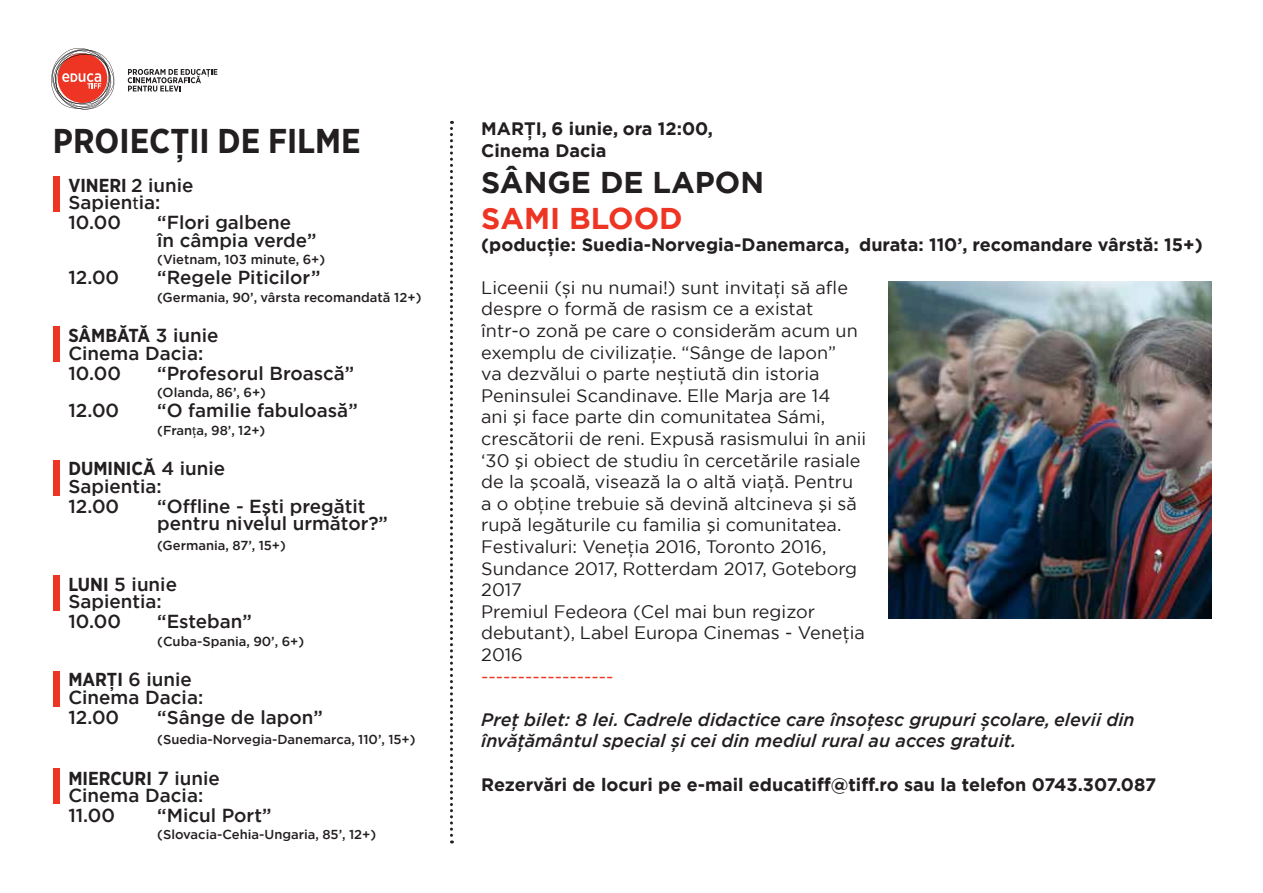
<style>
.page{position:relative;width:1263px;height:893px;background:#fff}
.page>*{position:absolute;margin:0;border:0;box-sizing:border-box;transform-origin:0 0}
.t1{font:700 34.35px "Gotham Narrow";color:#231f20}
.t2{font:700 30px "Gotham";color:#231f20}
.t3{font:700 30px "Gotham";color:#ee3524}
.t4{font:500 18.75px/20.2px "Gotham";color:#231f20}
.t5{font:700 18.75px "Gotham Narrow";color:#231f20}
.t6{font:18px/21.6px "Gotham";color:#231f20}
.t7{font:700 18px/21.6px "Gotham";color:#231f20}
.t8{font:italic 500 18px/21.6px "Gotham";color:#231f20}
.t9{font:18px "Gotham";color:#ee3524}
.t10{font:500 13.05px "Gotham";color:#231f20}
.s1{font-family:"Gotham";font-weight:500}
.s2{font-family:"Myriad Pro";font-weight:400}
.s3{font-family:"Gotham Narrow";font-weight:700}
</style>
<div class="page">
<svg style="left:51px;top:48px;width:64px;height:61px"></svg>
<svg style="left:128px;top:69px;width:89px;height:23px"></svg>
<div style="left:53px;top:176px;width:7px;height:36px;background:#ee3524"></div>
<div style="left:53px;top:326px;width:7px;height:36px;background:#ee3524"></div>
<div style="left:53px;top:460px;width:7px;height:36px;background:#ee3524"></div>
<div style="left:53px;top:575px;width:7px;height:36px;background:#ee3524"></div>
<div style="left:53px;top:671px;width:7px;height:36px;background:#ee3524"></div>
<div style="left:53px;top:768px;width:7px;height:36px;background:#ee3524"></div>
<svg style="left:450px;top:121px;width:3px;height:722px"></svg>
<img style="left:889px;top:281px;width:323px;height:338px">
<h1 class="t1" style="left:53px;top:119px;width:309px">PROIECŢII DE FILME</h1>
<p class="t7" style="left:481px;top:118px;width:233px">MARŢI, 6 iunie, ora 12:00,<br>Cinema Dacia</p>
<h2 class="t2" style="left:481px;top:162px;width:284px">SÂNGE DE LAPON</h2>
<h2 class="t3" style="left:481px;top:198px;width:203px">SAMI BLOOD</h2>
<p class="t7" style="left:481px;top:233px;width:723px">(poducţie: Suedia-Norvegia-Danemarca, durata: 110’, recomandare vârstă: 15+)</p>
<p class="t6" style="left:481px;top:276px;width:386px">Liceenii (și nu numai!) sunt invitaţi să afle despre o formă de rasism ce a existat într-o zonă pe care o considerăm acum un exemplu de civilizaţie. “Sânge de lapon”<br>va dezvălui o parte neștiută din istoria Peninsulei Scandinave. Elle Marja are 14<br>ani şi face parte din comunitatea Sámi, crescătorii de reni. Expusă rasismului în anii ‘30 şi obiect de studiu în cercetările rasiale de la şcoală, visează la o altă viaţă. Pentru a o obţine trebuie să devină altcineva şi să rupă legăturile cu familia şi comunitatea.<br>Festivaluri: Veneţia 2016, Toronto 2016, Sundance 2017, Rotterdam 2017, Goteborg 2017<br>Premiul Fedeora (Cel mai bun regizor debutant), Label Europa Cinemas - Veneţia 2016</p>
<p class="t9" style="left:481px;top:665px;width:134px">------------------</p>
<p class="t8" style="left:481px;top:708px;width:655px">Preţ bilet: 8 lei. Cadrele didactice care însoţesc grupuri școlare, elevii din învăţământul special și cei din mediul rural au acces gratuit.</p>
<p class="t7" style="left:481px;top:773px;width:677px">Rezervări de locuri pe e-mail educatiff@tiff.ro sau la telefon 0743.307.087</p>
<p class="t5" style="left:68px;top:173px;width:127px">VINERI <span class="s1">2 iunie</span></p>
<p class="t4" style="left:68px;top:192px;width:93px">Sapien<span class="s2">t</span>ia:<br>10.00</p>
<p class="t4" style="left:157px;top:214px;width:161px;line-height:17.4px">“Flori galbene<br>în câmpia verde”</p>
<p class="t10" style="left:157px;top:251px;width:169px">(Vietnam, 103 minute, 6+)</p>
<p class="t4" style="left:68px;top:267px;width:52px">12.00</p>
<p class="t4" style="left:157px;top:267px;width:165px">“Regele Piticilor”</p>
<p class="t10" style="left:157px;top:289px;width:266px">(Germania, 90’, vârsta recomandată 12+)</p>
<p class="t5" style="left:68px;top:324px;width:151px">SÂMBĂTĂ <span class="s1">3 iunie</span></p>
<p class="t4" style="left:68px;top:343px;width:136px">Cinema Dacia:<br>10.00</p>
<p class="t4" style="left:157px;top:363px;width:199px">“Profesorul Broască”</p>
<p class="t10" style="left:157px;top:384px;width:110px">(Olanda, 86’, 6+)</p>
<p class="t4" style="left:68px;top:400px;width:52px">12.00</p>
<p class="t4" style="left:157px;top:400px;width:202px">“O familie fabuloasă”</p>
<p class="t10" style="left:157px;top:422px;width:110px">(Fran<span class="s2">ț</span>a, 98’, 12+)</p>
<p class="t5" style="left:68px;top:457px;width:158px">DUMINICĂ <span class="s1">4 iunie</span></p>
<p class="t4" style="left:68px;top:476px;width:95px">Sapientia:<br>12.00</p>
<p class="t4" style="left:157px;top:497px;width:232px;line-height:17.4px">“Offline - Eşti pregătit pentru nivelul următor?”</p>
<p class="t10" style="left:157px;top:537px;width:130px">(Germania, 87’, 15+)</p>
<p class="t4" style="left:68px;top:575px;width:110px;line-height:17.4px"><span class="s3">LUNI</span> 5 iunie<br>Sapientia:</p>
<p class="t4" style="left:68px;top:611px;width:54px">10.00</p>
<p class="t4" style="left:157px;top:611px;width:96px">“Esteban”</p>
<p class="t10" style="left:157px;top:633px;width:148px">(Cuba-Spania, 90’, 6+)</p>
<p class="t4" style="left:68px;top:671px;width:136px;line-height:17.4px"><span class="s3">MARŢI</span> 6 iunie<br>Cinema Dacia:</p>
<p class="t4" style="left:68px;top:707px;width:52px">12.00</p>
<p class="t4" style="left:157px;top:707px;width:167px">“Sânge de lapon”</p>
<p class="t10" style="left:157px;top:731px;width:260px">(Suedia-Norvegia-Danemarca, 110’, 15+)</p>
<p class="t5" style="left:68px;top:766px;width:153px">MIERCURI <span class="s1">7 iunie</span></p>
<p class="t4" style="left:68px;top:785px;width:136px">Cinema Dacia:<br>11.00</p>
<p class="t4" style="left:157px;top:805px;width:116px">“Micul Port”</p>
<p class="t10" style="left:157px;top:826px;width:220px">(Slovacia-Cehia-Ungaria, 85’, 12+)</p>
</div>
